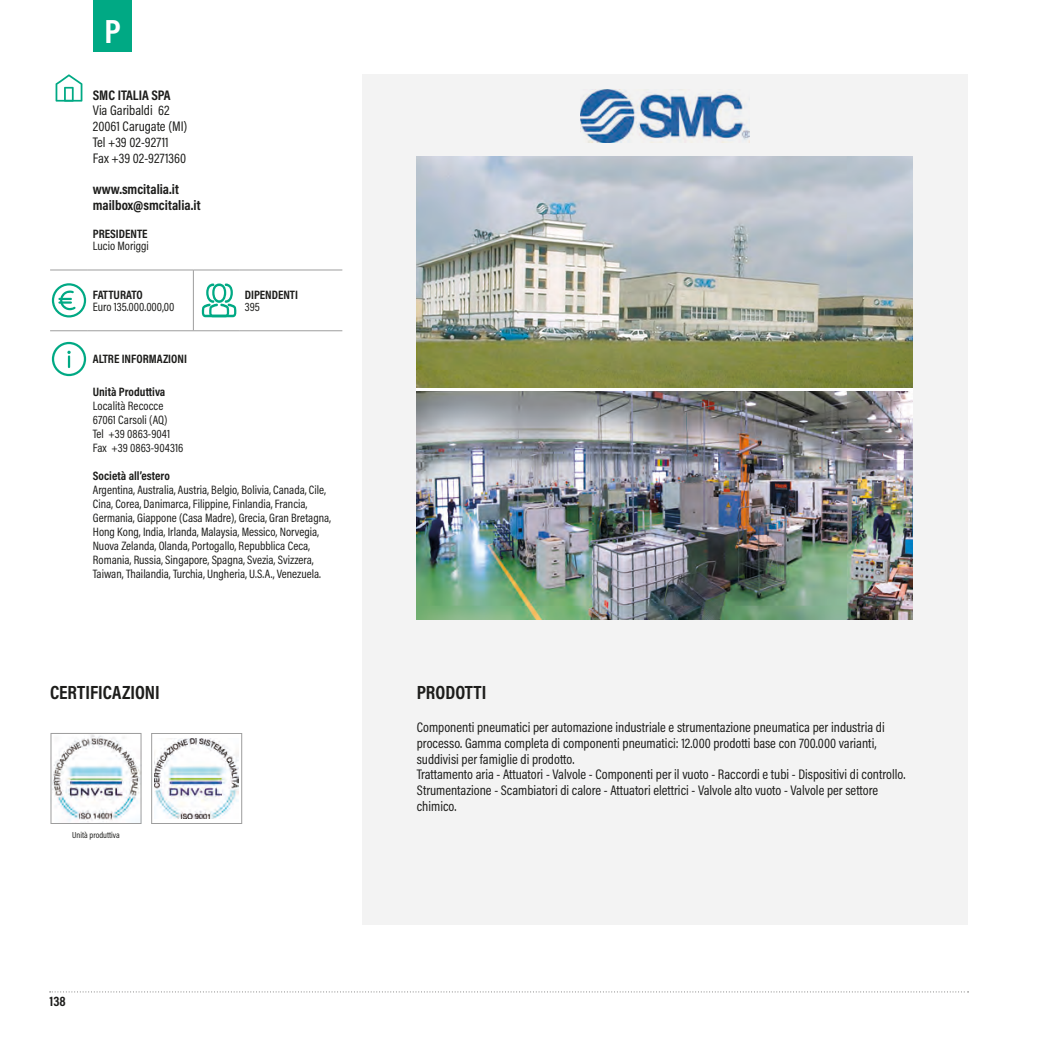
<style>
.page{position:relative;width:1042px;height:1042px;background:#fff}
.page>*{position:absolute;margin:0;border:0;box-sizing:border-box;transform-origin:0 0}
.t1{font:700 33.77px "Acumin Pro Cond";color:#fff}
.PRODOTTO{font:700 19.25px "Acumin Pro Cond";color:#1d1d1b}
.INDIRIZZO{font:14px/15.8px "Acumin Pro Cond";color:#1d1d1b}
.INDIRIZZO-2{font:700 14px "Acumin Pro Cond";color:#1d1d1b}
.INFO{font:12.25px/14px "Acumin Pro Cond";color:#1d1d1b}
.DATI_TIT{font:700 12.25px "Acumin Pro Cond";color:#1d1d1b}
.DATI_TIT-2{font:12.25px "Acumin Pro Cond";color:#1d1d1b}
.INFO-2{font:700 12.25px "Acumin Pro Cond";color:#1d1d1b}
.DIDA_2B_-_SX{font:8.75px "Acumin Pro Cond";color:#1d1d1b}
</style>
<div class="page">
<div style="left:362px;top:74px;width:605px;height:851px;background:#f3f3f3"></div>
<div style="left:94px;top:0;width:38px;height:52px;background:#00a984"></div>
<svg style="left:50px;top:991px;width:918px;height:1px"></svg>
<img style="left:155px;top:739px;width:84px;height:79px">
<div style="left:151px;top:733px;width:91px;height:90px;border:1px solid #9d9d9d"></div>
<img style="left:581px;top:89px;width:168px;height:54px">
<hr style="left:50px;top:270px;width:38px;height:1px;background:#9d9d9d">
<hr style="left:88px;top:270px;width:105px;height:1px;background:#9d9d9d">
<hr style="left:193px;top:270px;width:1px;height:60px;background:#9d9d9d">
<hr style="left:193px;top:270px;width:47px;height:1px;background:#9d9d9d">
<hr style="left:240px;top:270px;width:102px;height:1px;background:#9d9d9d">
<hr style="left:50px;top:330px;width:38px;height:1px;background:#9d9d9d">
<hr style="left:88px;top:330px;width:105px;height:1px;background:#9d9d9d">
<hr style="left:193px;top:330px;width:47px;height:1px;background:#9d9d9d">
<hr style="left:240px;top:330px;width:102px;height:1px;background:#9d9d9d">
<svg style="left:56px;top:74px;width:26px;height:28px"></svg>
<svg style="left:52px;top:283px;width:34px;height:34px"></svg>
<svg style="left:201px;top:283px;width:36px;height:34px"></svg>
<svg style="left:52px;top:342px;width:34px;height:34px"></svg>
<img style="left:53px;top:735px;width:86px;height:86px">
<div style="left:51px;top:733px;width:90px;height:90px;border:1px solid #9d9d9d"></div>
<img style="left:417px;top:392px;width:496px;height:227px">
<img style="left:417px;top:156px;width:496px;height:231px">
<h1 class="t1" style="left:105px;top:9px;width:18px">P</h1>
<p class="INDIRIZZO-2" style="left:93px;top:86px;width:79px">SMC ITALIA SPA</p>
<p class="INDIRIZZO" style="left:93px;top:102px;width:78px">Via Garibaldi 62</p>
<p class="INDIRIZZO" style="left:93px;top:118px;width:96px">20061 Carugate (MI)</p>
<p class="INDIRIZZO" style="left:93px;top:134px;width:77px">Tel +39 02-92711</p>
<p class="INDIRIZZO" style="left:93px;top:150px;width:95px">Fax +39 02-9271360</p>
<p class="INDIRIZZO-2" style="left:93px;top:180px;width:88px">www.smcitalia.it</p>
<p class="INDIRIZZO-2" style="left:93px;top:196px;width:109px">mailbox@smcitalia.it</p>
<p class="DATI_TIT" style="left:93px;top:226px;width:56px">PRESIDENTE</p>
<p class="DATI_TIT-2" style="left:93px;top:238px;width:58px">Lucio Moriggi</p>
<p class="DATI_TIT" style="left:93px;top:286px;width:51px">FATTURATO</p>
<p class="DATI_TIT-2" style="left:93px;top:299px;width:83px">Euro 135.000.000,00</p>
<p class="DATI_TIT" style="left:245px;top:286px;width:55px">DIPENDENTI</p>
<p class="DATI_TIT-2" style="left:245px;top:299px;width:17px">395</p>
<p class="DATI_TIT" style="left:93px;top:351px;width:96px">ALTRE INFORMAZIONI</p>
<p class="INFO-2" style="left:93px;top:384px;width:74px">Unità Produttiva</p>
<p class="INFO" style="left:93px;top:398px;width:72px">Località Recocce</p>
<p class="INFO" style="left:93px;top:412px;width:76px">67061 Carsoli (AQ)</p>
<p class="INFO" style="left:93px;top:426px;width:79px">Tel +39 0863-9041</p>
<p class="INFO" style="left:93px;top:440px;width:92px">Fax +39 0863-904316</p>
<p class="INFO-2" style="left:93px;top:468px;width:79px">Società all’estero</p>
<p class="INFO" style="left:93px;top:482px;width:240px">Argentina, Australia, Austria, Belgio, Bolivia, Canada, Cile, Cina, Corea, Danimarca, Filippine, Finlandia, Francia, Germania, Giappone (Casa Madre), Grecia, Gran Bretagna, Hong Kong, India, Irlanda, Malaysia, Messico, Norvegia, Nuova Zelanda, Olanda, Portogallo, Repubblica Ceca, Romania, Russia, Singapore, Spagna, Svezia, Svizzera, Taiwan, Thailandia, Turchia, Ungheria, U.S.A., Venezuela.</p>
<p class="PRODOTTO" style="left:50px;top:679px;width:111px">CERTIFICAZIONI</p>
<p class="PRODOTTO" style="left:417px;top:679px;width:71px">PRODOTTI</p>
<p class="INDIRIZZO" style="left:417px;top:719px;width:469px">Componenti pneumatici per automazione industriale e strumentazione pneumatica per industria di</p>
<p class="INDIRIZZO" style="left:417px;top:735px;width:461px">processo. Gamma completa di componenti pneumatici: 12.000 prodotti base con 700.000 varianti, suddivisi per famiglie di prodotto.</p>
<p class="INDIRIZZO" style="left:417px;top:766px;width:490px">Trattamento aria - Attuatori - Valvole - Componenti per il vuoto - Raccordi e tubi - Dispositivi di controllo.<br>Strumentazione - Scambiatori di calore - Attuatori elettrici - Valvole alto vuoto - Valvole per settore chimico.</p>
<p class="DIDA_2B_-_SX" style="left:72px;top:829px;width:49px">Unità produttiva</p>
<p class="INDIRIZZO-2" style="left:50px;top:991px;width:18px">138</p>
</div>
